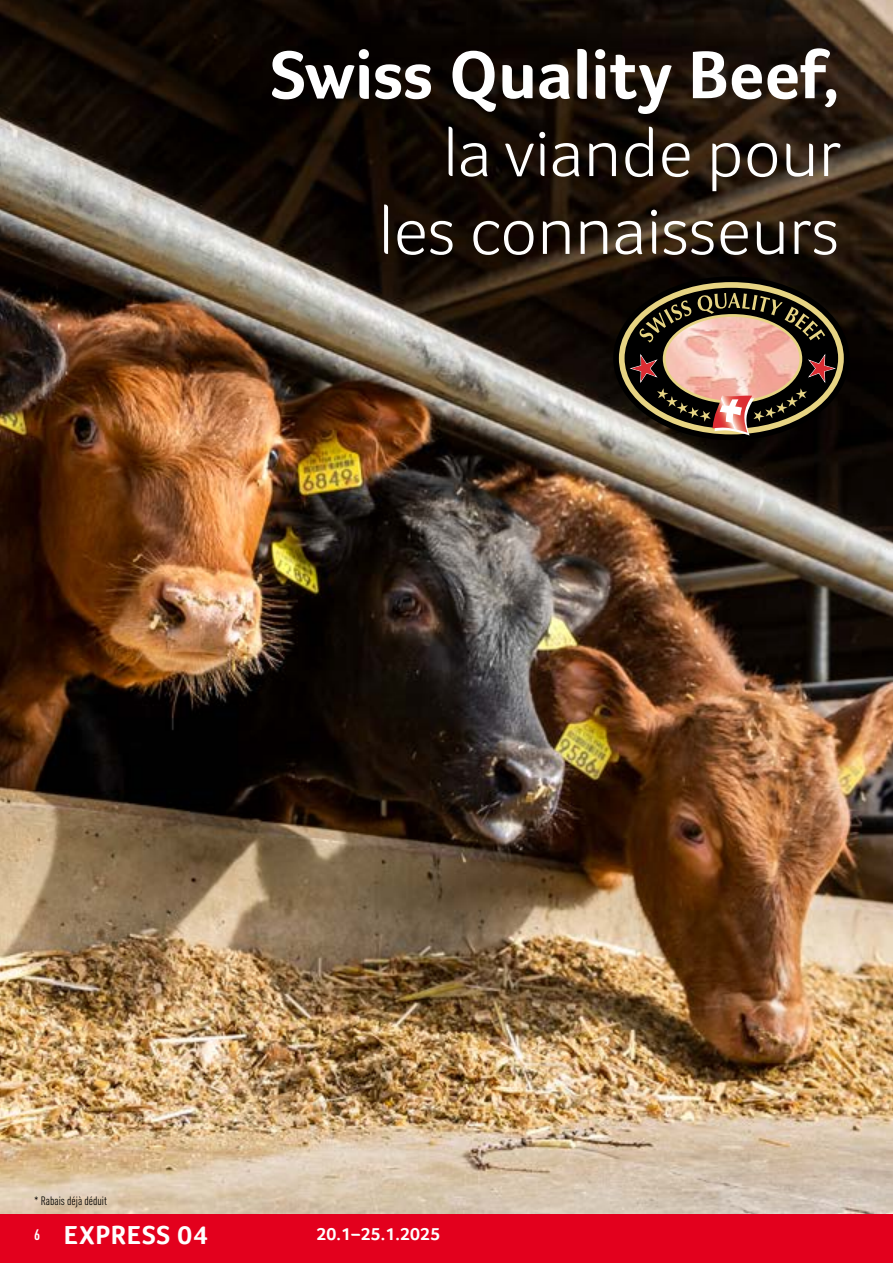
<style>
.page{position:relative;width:893px;height:1263px;background:#fff}
.page>*{position:absolute;margin:0;border:0;box-sizing:border-box;transform-origin:0 0}
.t1{font:300 69.45px/77.8px "Transgourmet";color:#fff;text-align:right}
.t2{font:700 69.45px "Transgourmet";color:#fff}
.t3{font:700 26.7px "Transgourmet";letter-spacing:.03em;color:#fff}
.t4{font:700 18px "Transgourmet";letter-spacing:.01em;color:#fff}
.t5{font:condensed 12px "DINOT";color:#000}
.s1{font-family:"DINOT";font-stretch:condensed;font-size:15px}
</style>
<div class="page">
<img style="left:0;top:0;width:893px;height:1214px">
<div style="left:613px;top:276px;width:236px;height:164px;background:#000;border-radius:50%"></div>
<svg style="left:619px;top:282px;width:225px;height:152px"></svg>
<div style="left:625px;top:288px;width:213px;height:141px;background:#000;border-radius:50%"></div>
<svg style="left:639px;top:293px;width:186px;height:49px"></svg>
<img style="left:666px;top:317px;width:133px;height:35px">
<svg style="left:628px;top:352px;width:210px;height:83px"></svg>
<div style="left:0;top:1214px;width:893px;height:49px;background:#e3001d"></div>
<p class="t2" style="left:270px;top:34px;width:571px">Swiss Quality Beef,</p>
<p class="t1" style="left:379px;top:113px;width:464px">la viande pour les connaisseurs</p>
<p class="t5" style="left:34px;top:1194px;width:75px">* Rabais déjà déduit</p>
<p class="t3" style="left:34px;top:1220px;width:175px"><span class="s1">6</span> EXPRESS 04</p>
<p class="t4" style="left:316px;top:1224px;width:125px">20.1–25.1.2025</p>
</div>
